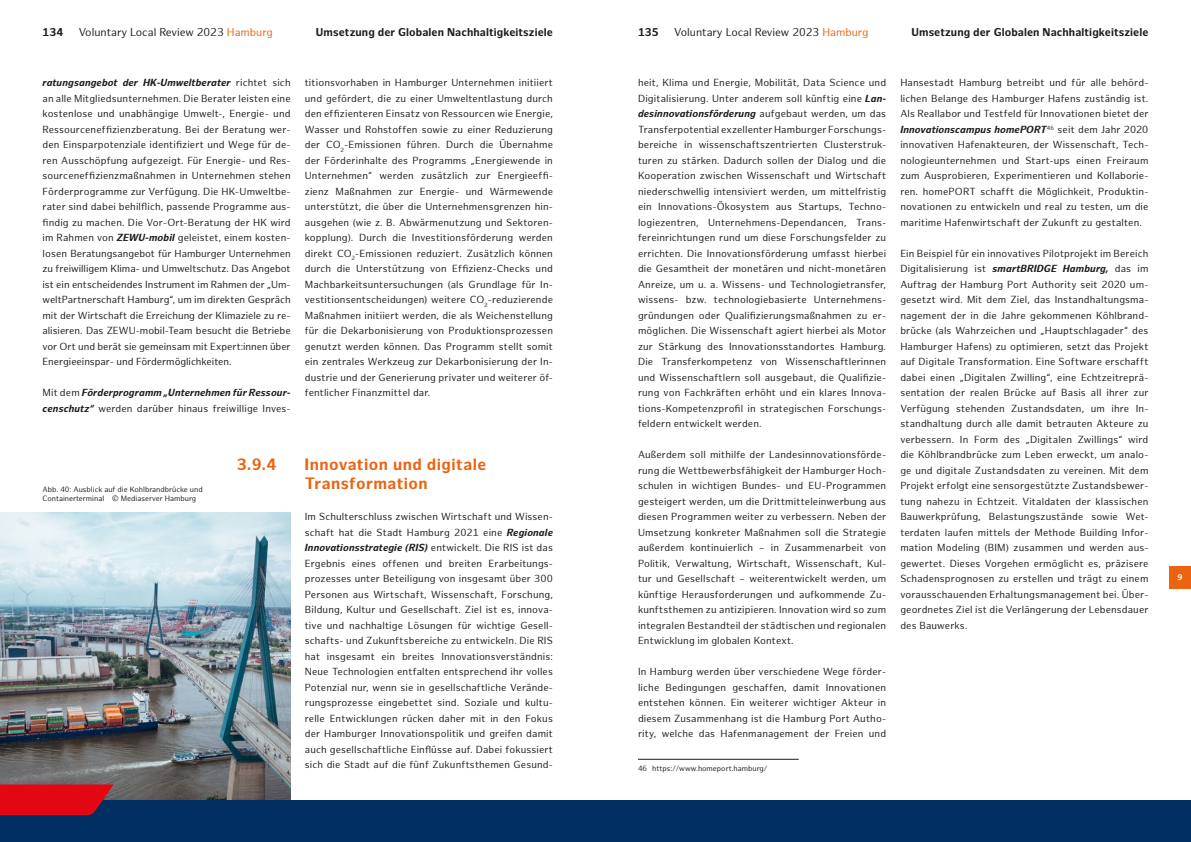
<style>
.page{position:relative;width:1191px;height:842px;background:#fff}
.page>*{position:absolute;margin:0;border:0;box-sizing:border-box;transform-origin:0 0}
.EG_Überschrift_03{font:700 16px/19.2px "Hamburg Sans";letter-spacing:.025em;color:#ec6411}
.EG_Kolumnentitel{font:700 11px "Hamburg Sans";letter-spacing:.01em;color:#1d1d1b}
.t1{font:11px "Hamburg Sans";color:#1d1d1b}
.EG_Fließtext{font:10px/15.5px "Hamburg Sans";letter-spacing:.01em;color:#1d1d1b;text-align:justify}
.EG_Fließtext-2{font:italic 700 10px/15.5px "Hamburg Sans";letter-spacing:.01em;color:#1d1d1b}
.t2{font:700 8px "Hamburg Sans";color:#fff}
.EG_Fußnote{font:7.5px/9px "Hamburg Sans";color:#1d1d1b}
.s1{color:#ec6411}
.s2{font-weight:700;font-style:italic}
.s3{font-weight:400;font-style:normal}
</style>
<div class="page">
<hr style="left:638px;top:759px;width:160px;height:1px;background:#1d1d1b">
<img style="left:0;top:512px;width:291px;height:288px">
<div style="left:0;top:800px;width:1191px;height:42px;background:#003063"></div>
<div style="left:1169px;top:566px;width:22px;height:23px;background:#ec6411"></div>
<svg style="left:0;top:784px;width:114px;height:31px;background:#ce0c1c"></svg>
<p class="EG_Kolumnentitel" style="left:43px;top:26px;width:22px">134</p>
<p class="t1" style="left:79px;top:26px;width:196px">Voluntary Local Review 2023 <span class="s1">Hamburg</span></p>
<p class="EG_Kolumnentitel" style="left:316px;top:26px;width:238px">Umsetzung der Globalen Nachhaltigkeitsziele</p>
<p class="EG_Kolumnentitel" style="left:638px;top:26px;width:22px">135</p>
<p class="t1" style="left:674px;top:26px;width:196px">Voluntary Local Review 2023 <span class="s1">Hamburg</span></p>
<p class="EG_Kolumnentitel" style="left:911px;top:26px;width:238px">Umsetzung der Globalen Nachhaltigkeitsziele</p>
<p class="EG_Fließtext" style="left:43px;top:75px;width:250px"><span class="s2">ratungsangebot der HK-Umweltberater</span> richtet sich an alle Mitgliedsunternehmen. Die Berater leisten eine kostenlose und unabhängige Umwelt-, Energie- und Ressourceneffizienzberatung. Bei der Beratung wer&shy;den Einsparpotenziale identifiziert und Wege für de&shy;ren Ausschöpfung aufgezeigt. Für Energie- und Res&shy;sourceneffizienzmaßnahmen in Unternehmen stehen Förderprogramme zur Verfügung. Die HK-Umweltbe&shy;rater sind dabei behilflich, passende Programme aus&shy;findig zu machen. Die Vor-Ort-Beratung der HK wird im Rahmen von <span class="s2">ZEWU-mobil</span> geleistet, einem kosten&shy;losen Beratungsangebot für Hamburger Unternehmen zu freiwilligem Klima- und Umweltschutz. Das Angebot ist ein entscheidendes Instrument im Rahmen der „Um&shy;weltPartnerschaft Hamburg“, um im direkten Gespräch mit der Wirtschaft die Erreichung der Klimaziele zu re&shy;alisieren. Das ZEWU-mobil-Team besucht die Betriebe vor Ort und berät sie gemeinsam mit Expert:innen über Energieeinspar- und Fördermöglichkeiten.</p>
<p class="EG_Fließtext-2" style="left:43px;top:385px;width:250px"><span class="s3">Mit dem</span> Förderprogramm „Unternehmen für Ressour&shy;censchutz“ <span class="s3">werden darüber hinaus freiwillige Inves-</span></p>
<p class="EG_Fließtext" style="left:305px;top:75px;width:250px">titionsvorhaben in Hamburger Unternehmen initiiert und gefördert, die zu einer Umweltentlastung durch den effizienteren Einsatz von Ressourcen wie Energie, Wasser und Rohstoffen sowie zu einer Reduzierung der CO<sub>2</sub>-Emissionen führen. Durch die Übernahme der Förderinhalte des Programms „Energiewende in Unternehmen“ werden zusätzlich zur Energieeffi&shy;zienz Maßnahmen zur Energie- und Wärmewende unterstützt, die über die Unternehmensgrenzen hin&shy;ausgehen (wie z. B. Abwärmenutzung und Sektoren&shy;kopplung). Durch die Investitionsförderung werden direkt CO<sub>2</sub>-Emissionen reduziert. Zusätzlich können durch die Unterstützung von Effizienz-Checks und Machbarkeitsuntersuchungen (als Grundlage für In&shy;vestitionsentscheidungen) weitere CO<sub>2</sub>-reduzierende Maßnahmen initiiert werden, die als Weichenstellung für die Dekarbonisierung von Produktionsprozessen genutzt werden können. Das Programm stellt somit ein zentrales Werkzeug zur Dekarbonisierung der In&shy;dustrie und der Generierung privater und weiterer öf&shy;fentlicher Finanzmittel dar.</p>
<p class="EG_Fußnote" style="left:43px;top:485px;width:162px">Abb. 40: Ausblick auf die Kohlbrandbrücke und<br>Containerterminal © Mediaserver Hamburg</p>
<h3 class="EG_Überschrift_03" style="left:237px;top:455px;width:41px">3.9.4</h3>
<h3 class="EG_Überschrift_03" style="left:304px;top:455px;width:183px">Innovation und digitale<br>Transformation</h3>
<p class="EG_Fließtext" style="left:305px;top:509px;width:250px">Im Schulterschluss zwischen Wirtschaft und Wissen&shy;schaft hat die Stadt Hamburg 2021 eine <span class="s2">Regionale Innovationsstrategie (RIS)</span> entwickelt. Die RIS ist das Ergebnis eines offenen und breiten Erarbeitungs&shy;prozesses unter Beteiligung von insgesamt über 300<br>Personen aus Wirtschaft, Wissenschaft, Forschung, Bildung, Kultur und Gesellschaft. Ziel ist es, innova&shy;tive und nachhaltige Lösungen für wichtige Gesell&shy;schafts- und Zukunftsbereiche zu entwickeln. Die RIS hat insgesamt ein breites Innovationsverständnis:<br>Neue Technologien entfalten entsprechend ihr volles Potenzial nur, wenn sie in gesellschaftliche Verände&shy;rungsprozesse eingebettet sind. Soziale und kultu&shy;relle Entwicklungen rücken daher mit in den Fokus der Hamburger Innovationspolitik und greifen damit auch gesellschaftliche Einflüsse auf. Dabei fokussiert sich die Stadt auf die fünf Zukunftsthemen Gesund-</p>
<p class="EG_Fließtext" style="left:638px;top:75px;width:250px">heit, Klima und Energie, Mobilität, Data Science und Digitalisierung. Unter anderem soll künftig eine <span class="s2">Lan&shy;desinnovationsförderung</span> aufgebaut werden, um das Transferpotential exzellenter Hamburger Forschungs&shy;bereiche in wissenschaftszentrierten Clusterstruk&shy;turen zu stärken. Dadurch sollen der Dialog und die Kooperation zwischen Wissenschaft und Wirtschaft niederschwellig intensiviert werden, um mittelfristig ein Innovations-Ökosystem aus Startups, Techno&shy;logiezentren, Unternehmens-Dependancen, Trans&shy;fereinrichtungen rund um diese Forschungsfelder zu errichten. Die Innovationsförderung umfasst hierbei die Gesamtheit der monetären und nicht-monetären Anreize, um u. a. Wissens- und Technologietransfer, wissens- bzw. technologiebasierte Unternehmens&shy;gründungen oder Qualifizierungsmaßnahmen zu er&shy;möglichen. Die Wissenschaft agiert hierbei als Motor zur Stärkung des Innovationsstandortes Hamburg.<br>Die Transferkompetenz von Wissenschaftlerinnen und Wissenschaftlern soll ausgebaut, die Qualifizie&shy;rung von Fachkräften erhöht und ein klares Innova&shy;tions-Kompetenzprofil in strategischen Forschungs&shy;feldern entwickelt werden.</p>
<p class="EG_Fließtext" style="left:638px;top:447px;width:250px">Außerdem soll mithilfe der Landesinnovationsförde&shy;rung die Wettbewerbsfähigkeit der Hamburger Hoch&shy;schulen in wichtigen Bundes- und EU-Programmen gesteigert werden, um die Drittmitteleinwerbung aus diesen Programmen weiter zu verbessern. Neben der Umsetzung konkreter Maßnahmen soll die Strategie außerdem kontinuierlich – in Zusammenarbeit von Politik, Verwaltung, Wirtschaft, Wissenschaft, Kul&shy;tur und Gesellschaft – weiterentwickelt werden, um künftige Herausforderungen und aufkommende Zu&shy;kunftsthemen zu antizipieren. Innovation wird so zum integralen Bestandteil der städtischen und regionalen Entwicklung im globalen Kontext.</p>
<p class="EG_Fließtext" style="left:638px;top:664px;width:250px">In Hamburg werden über verschiedene Wege förder&shy;liche Bedingungen geschaffen, damit Innovationen entstehen können. Ein weiterer wichtiger Akteur in diesem Zusammenhang ist die Hamburg Port Autho&shy;rity, welche das Hafenmanagement der Freien und</p>
<p class="EG_Fußnote" style="left:638px;top:764px;width:131px">46 https://www.homeport.hamburg/</p>
<p class="EG_Fließtext" style="left:900px;top:75px;width:250px">Hansestadt Hamburg betreibt und für alle behörd&shy;lichen Belange des Hamburger Hafens zuständig ist.<br>Als Reallabor und Testfeld für Innovationen bietet der <span class="s2">Innovationscampus homePORT</span><sup>46</sup> seit dem Jahr 2020 innovativen Hafenakteuren, der Wissenschaft, Tech&shy;nologieunternehmen und Start-ups einen Freiraum zum Ausprobieren, Experimentieren und Kollaborie&shy;ren. homePORT schafft die Möglichkeit, Produktin&shy;novationen zu entwickeln und real zu testen, um die maritime Hafenwirtschaft der Zukunft zu gestalten.</p>
<p class="EG_Fließtext" style="left:900px;top:246px;width:250px">Ein Beispiel für ein innovatives Pilotprojekt im Bereich Digitalisierung ist <span class="s2">smartBRIDGE Hamburg,</span> das im Auftrag der Hamburg Port Authority seit 2020 um&shy;gesetzt wird. Mit dem Ziel, das Instandhaltungsma&shy;nagement der in die Jahre gekommenen Köhlbrand&shy;brücke (als Wahrzeichen und „Hauptschlagader“ des Hamburger Hafens) zu optimieren, setzt das Projekt auf Digitale Transformation. Eine Software erschafft dabei einen „Digitalen Zwilling“, eine Echtzeitreprä&shy;sentation der realen Brücke auf Basis all ihrer zur Verfügung stehenden Zustandsdaten, um ihre In&shy;standhaltung durch alle damit betrauten Akteure zu verbessern. In Form des „Digitalen Zwillings“ wird die Köhlbrandbrücke zum Leben erweckt, um analo&shy;ge und digitale Zustandsdaten zu vereinen. Mit dem Projekt erfolgt eine sensorgestützte Zustandsbewer&shy;tung nahezu in Echtzeit. Vitaldaten der klassischen Bauwerkprüfung, Belastungszustände sowie Wet&shy;terdaten laufen mittels der Methode Building Infor&shy;mation Modeling (BIM) zusammen und werden aus&shy;gewertet. Dieses Vorgehen ermöglicht es, präzisere Schadensprognosen zu erstellen und trägt zu einem vorausschauenden Erhaltungsmanagement bei. Über&shy;geordnetes Ziel ist die Verlängerung der Lebensdauer des Bauwerks.</p>
<p class="t2" style="left:1177px;top:573px;width:7px">9</p>
</div>
